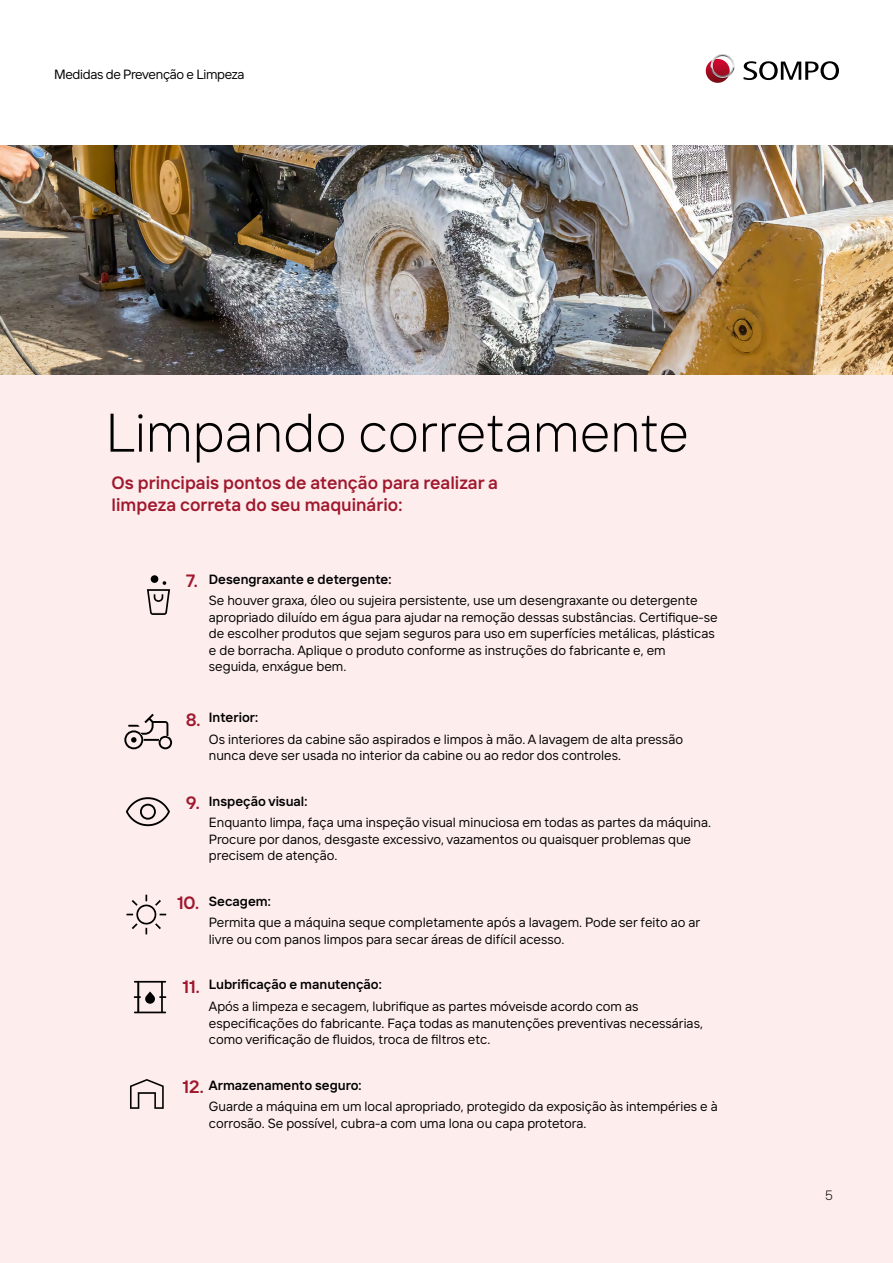
<style>
.page{position:relative;width:893px;height:1263px;background:#fff}
.page>*{position:absolute;margin:0;border:0;box-sizing:border-box;transform-origin:0 0}
.t1{font:300 54.15px "TT Interfaces";color:#000}
.t2{font:600 17.85px/21.6px "TT Interfaces";color:#9f182e}
.t3{font:300 13.5px "TT Interfaces";color:#000}
.t4{font:13.35px/16.5px "TT Interfaces";color:#000}
.t5{font:600 13.35px "TT Interfaces";color:#000}
.t6{font:13.35px "TT Interfaces";letter-spacing:-.025em;color:#000}
</style>
<div class="page">
<div style="left:0;top:146px;width:893px;height:1117px;background:#fdedec"></div>
<svg style="left:743px;top:61px;width:96px;height:19px"></svg>
<svg style="left:706px;top:59px;width:24px;height:24px"></svg>
<svg style="left:711px;top:54px;width:24px;height:25px"></svg>
<svg style="left:124px;top:714px;width:48px;height:35px"></svg>
<svg style="left:126px;top:797px;width:44px;height:29px"></svg>
<svg style="left:126px;top:895px;width:40px;height:39px"></svg>
<svg style="left:134px;top:981px;width:32px;height:32px"></svg>
<svg style="left:147px;top:575px;width:23px;height:40px"></svg>
<svg style="left:130px;top:1079px;width:34px;height:30px"></svg>
<img style="left:0;top:146px;width:893px;height:228px">
<p class="t6" style="left:54px;top:66px;width:192px">Medidas de Prevenção e Limpeza</p>
<h1 class="t1" style="left:106px;top:399px;width:585px">Limpando corretamente</h1>
<h2 class="t2" style="left:112px;top:472px;width:388px">Os principais pontos de atenção para realizar a limpeza correta do seu maquinário:</h2>
<h2 class="t2" style="left:186px;top:569px;width:14px">7.</h2>
<p class="t5" style="left:209px;top:570px;width:184px">Desengraxante e detergente:</p>
<p class="t4" style="left:209px;top:592px;width:510px">Se houver graxa, óleo ou sujeira persistente, use um desengraxante ou detergente apropriado diluído em água para ajudar na remoção dessas substâncias. Certifique-se de escolher produtos que sejam seguros para uso em superfícies metálicas, plásticas e de borracha. Aplique o produto conforme as instruções do fabricante e, em seguida, enxágue bem.</p>
<h2 class="t2" style="left:186px;top:708px;width:16px">8.</h2>
<p class="t5" style="left:209px;top:709px;width:51px">Interior:</p>
<p class="t4" style="left:209px;top:731px;width:476px">Os interiores da cabine são aspirados e limpos à mão. A lavagem de alta pressão nunca deve ser usada no interior da cabine ou ao redor dos controles.</p>
<h2 class="t2" style="left:186px;top:792px;width:16px">9.</h2>
<p class="t5" style="left:209px;top:792px;width:100px">Inspeção visual:</p>
<p class="t4" style="left:209px;top:814px;width:504px">Enquanto limpa, faça uma inspeção visual minuciosa em todas as partes da máquina.<br>Procure por danos, desgaste excessivo, vazamentos ou quaisquer problemas que precisem de atenção.</p>
<p class="t5" style="left:209px;top:892px;width:63px">Secagem:</p>
<p class="t4" style="left:209px;top:914px;width:493px">Permita que a máquina seque completamente após a lavagem. Pode ser feito ao ar livre ou com panos limpos para secar áreas de difícil acesso.</p>
<p class="t5" style="left:209px;top:976px;width:174px">Lubrificação e manutenção:</p>
<p class="t4" style="left:209px;top:998px;width:496px">Após a limpeza e secagem, lubrifique as partes móveisde acordo com as especificações do fabricante. Faça todas as manutenções preventivas necessárias, como verificação de fluidos, troca de filtros etc.</p>
<p class="t5" style="left:209px;top:1076px;width:154px">Armazenamento seguro:</p>
<p class="t4" style="left:209px;top:1098px;width:510px">Guarde a máquina em um local apropriado, protegido da exposição às intempéries e à corrosão. Se possível, cubra-a com uma lona ou capa protetora.</p>
<h2 class="t2" style="left:177px;top:892px;width:24px">10.</h2>
<h2 class="t2" style="left:183px;top:975px;width:19px">11.</h2>
<h2 class="t2" style="left:183px;top:1075px;width:23px">12.</h2>
<p class="t3" style="left:825px;top:1187px;width:9px">5</p>
</div>
